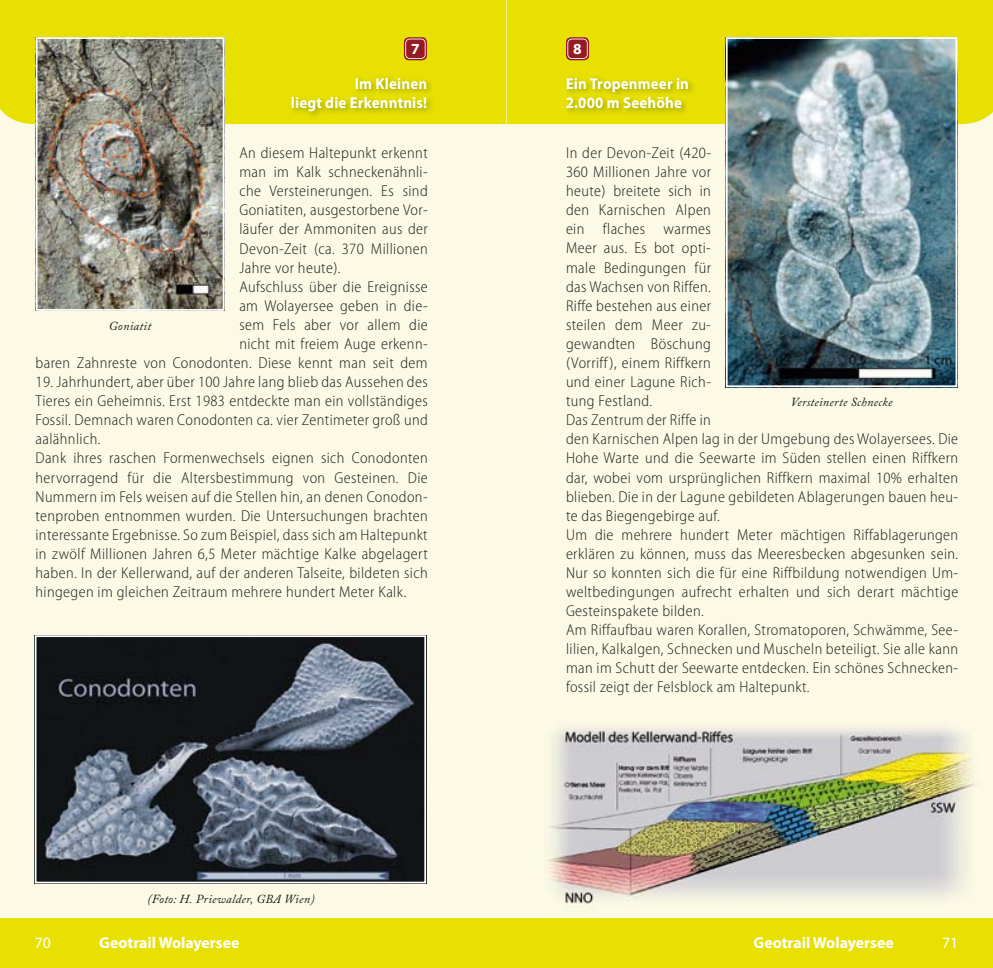
<style>
.page{position:relative;width:993px;height:968px;background:#fff}
.page>*{position:absolute;margin:0;border:0;box-sizing:border-box;transform-origin:0 0}
.t1{font:300 semi-condensed 15.75px/19.1px "Myriad Pro";letter-spacing:.025em;color:#1a1a18}
.t2{font:700 15.75px/18.9px "Myriad Pro";letter-spacing:.01em;color:#fff;text-align:right;scale:.95 1}
.t3{font:700 15.75px "Myriad Pro";letter-spacing:.01em;color:#fff}
.t4{font:15.75px "Myriad Pro";color:#fff}
.t5{font:700 15.4px "Myriad Pro";color:#fff}
.t6{font:italic 12.25px "Adobe Caslon Pro";letter-spacing:.025em;color:#1a1a18}
</style>
<div class="page">
<div style="left:486px;top:0;width:506px;height:967px;background:#fcfae4"></div>
<div style="left:506px;top:0;width:486px;height:124px;background:#e8e000"></div>
<div style="left:0;top:0;width:506px;height:967px;background:#fcfae4"></div>
<div style="left:0;top:0;width:506px;height:124px;background:#e8e000"></div>
<div style="left:0;top:918px;width:506px;height:49px;background:#e8e000"></div>
<div style="left:486px;top:918px;width:506px;height:49px;background:#e8e000"></div>
<svg style="left:566px;top:37px;width:23px;height:23px"></svg>
<svg style="left:567px;top:39px;width:20px;height:20px"></svg>
<svg style="left:404px;top:37px;width:23px;height:23px"></svg>
<svg style="left:405px;top:39px;width:20px;height:20px"></svg>
<img style="left:289px;top:74px;width:145px;height:44px">
<img style="left:563px;top:74px;width:132px;height:41px">
<img style="left:36px;top:37px;width:188px;height:274px">
<img style="left:725px;top:37px;width:231px;height:350px">
<svg style="left:35px;top:635px;width:391px;height:248px;background:#3d444d"></svg>
<img style="left:547px;top:728px;width:427px;height:183px">
<p class="t5" style="left:411px;top:40px;width:10px">7</p>
<p class="t5" style="left:573px;top:40px;width:10px">8</p>
<p class="t2" style="left:291px;top:74px;width:145px">Im Kleinen<br>liegt die Erkenntnis!</p>
<p class="t2" style="left:565px;top:74px;width:131px;text-align:left">Ein Tropenmeer in<br>2.000 m Seehöhe</p>
<p class="t1" style="left:239px;top:144px;width:190px">An diesem Haltepunkt erkennt</p>
<p class="t1" style="left:239px;top:163px;width:190px">man im Kalk schneckenähnli-</p>
<p class="t1" style="left:239px;top:182px;width:190px">che Versteinerungen. Es sind</p>
<p class="t1" style="left:239px;top:201px;width:190px">Goniatiten, ausgestorbene Vor-</p>
<p class="t1" style="left:239px;top:220px;width:190px">läufer der Ammoniten aus der</p>
<p class="t1" style="left:239px;top:239px;width:190px">Devon-Zeit (ca. 370 Millionen</p>
<p class="t1" style="left:239px;top:258px;width:103px">Jahre vor heute).</p>
<p class="t1" style="left:239px;top:277px;width:190px">Aufschluss über die Ereignisse</p>
<p class="t1" style="left:239px;top:296px;width:190px">am Wolayersee geben in die-</p>
<p class="t1" style="left:239px;top:315px;width:190px">sem Fels aber vor allem die</p>
<p class="t1" style="left:239px;top:334px;width:190px">nicht mit freiem Auge erkenn-</p>
<p class="t1" style="left:35px;top:353px;width:393px">baren Zahnreste von Conodonten. Diese kennt man seit dem</p>
<p class="t1" style="left:35px;top:372px;width:393px">19. Jahrhundert, aber über 100 Jahre lang blieb das Aussehen des Tieres ein Geheimnis. Erst 1983 entdeckte man ein vollständiges Fossil. Demnach waren Conodonten ca. vier Zentimeter groß und aalähnlich.<br>Dank ihres raschen Formenwechsels eignen sich Conodonten hervorragend für die Altersbestimmung von Gesteinen. Die Nummern im Fels weisen auf die Stellen hin, an denen Conodon&shy;tenproben entnommen wurden. Die Untersuchungen brachten interessante Ergebnisse. So zum Beispiel, dass sich am Haltepunkt in zwölf Millionen Jahren 6,5 Meter mächtige Kalke abgelagert haben. In der Kellerwand, auf der anderen Talseite, bildeten sich hingegen im gleichen Zeitraum mehrere hundert Meter Kalk.</p>
<p class="t1" style="left:566px;top:143px;width:393px">In der Devon-Zeit (420-<br>360 Millionen Jahre vor<br>heute) breitete sich in<br>den Karnischen Alpen<br>ein flaches warmes<br>Meer aus. Es bot opti-<br>male Bedingungen für<br>das Wachsen von Riffen.<br>Riffe bestehen aus einer<br>steilen dem Meer zu-<br>gewandten Böschung<br>(Vorriff), einem Riffkern<br>und einer Lagune Rich-<br>tung Festland.<br>Das Zentrum der Riffe in<br>den Karnischen Alpen lag in der Umgebung des Wolayersees. Die Hohe Warte und die Seewarte im Süden stellen einen Riffkern dar, wobei vom ursprünglichen Riffkern maximal 10% erhalten blieben. Die in der Lagune gebildeten Ablagerungen bauen heu&shy;te das Biegengebirge auf.<br>Um die mehrere hundert Meter mächtigen Riffablagerungen erklären zu können, muss das Meeresbecken abgesunken sein.<br>Nur so konnten sich die für eine Riffbildung notwendigen Um&shy;weltbedingungen aufrecht erhalten und sich derart mächtige Gesteinspakete bilden.<br>Am Riffaufbau waren Korallen, Stromatoporen, Schwämme, See&shy;lilien, Kalkalgen, Schnecken und Muscheln beteiligt. Sie alle kann man im Schutt der Seewarte entdecken. Ein schönes Schnecken&shy;fossil zeigt der Felsblock am Haltepunkt.</p>
<p class="t6" style="left:109px;top:318px;width:44px">Goniatit</p>
<p class="t6" style="left:790px;top:395px;width:103px">Versteinerte Schnecke</p>
<p class="t6" style="left:147px;top:891px;width:169px">(Foto: H. Priewalder, GBA Wien)</p>
<p class="t4" style="left:35px;top:933px;width:18px">70</p>
<p class="t3" style="left:99px;top:933px;width:142px">Geotrail Wolayersee</p>
<p class="t3" style="left:753px;top:933px;width:142px">Geotrail Wolayersee</p>
<p class="t4" style="left:941px;top:933px;width:18px">71</p>
</div>
